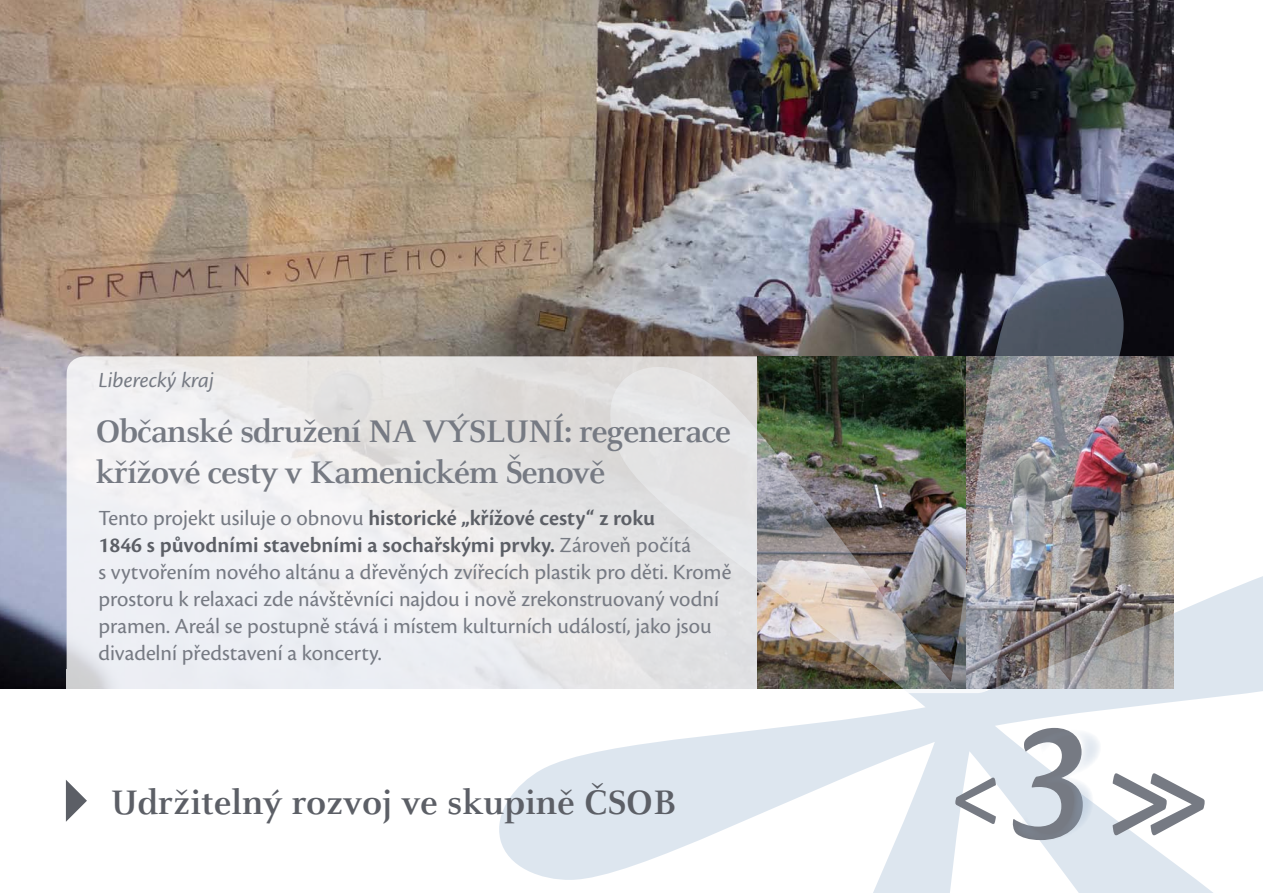
<style>
.page{position:relative;width:1263px;height:893px;background:#fff}
.page>*{position:absolute;margin:0;border:0;box-sizing:border-box;transform-origin:0 0}
.t1{font:italic 600 133.05px "Cronos Pro";color:#767a83}
.t2{font:700 37.5px "Celeste Num CE";color:#5c5f66}
.t3{font:700 34.5px/41.4px "Celeste Num CE";letter-spacing:-.025em;color:#767a83}
.t4{font:22.5px/27px "Cronos Pro";color:#767a83}
.t5{font:italic 22.5px "Cronos Pro";letter-spacing:-.005em;color:#767a83}
.s1{font-weight:600;color:#5c5f66}
.s2{font-size:99.75px}
.s3{font-family:"Celeste Num CE";font-weight:700;font-size:172.8px;color:#95adc9}
</style>
<div class="page">
<svg style="left:66px;top:780px;width:21px;height:42px"></svg>
<img style="left:0;top:0;width:1173px;height:689px">
<svg style="left:67px;top:356px;width:928px;height:337px;fill:#eeeff3"></svg>
<svg style="left:67px;top:669px;width:23px;height:24px"></svg>
<img style="left:498px;top:254px;width:765px;height:639px">
<p class="t5" style="left:98px;top:367px;width:117px">Liberecký kraj</p>
<h3 class="t3" style="left:96px;top:411px;width:637px">Občanské sdružení NA VÝSLUNÍ: regenerace křížové cesty v Kamenickém Šenově</h3>
<p class="t4" style="left:98px;top:505px;width:634px">Tento projekt usiluje o obnovu <span class="s1">historické „křížové cesty“ z roku<br>1846 s původními stavebními a sochařskými prvky.</span> Zároveň počítá<br>s vytvořením nového altánu a dřevěných zvířecích plastik pro děti. Kromě prostoru k relaxaci zde návštěvníci najdou i nově zrekonstruovaný vodní pramen. Areál se postupně stává i místem kulturních událostí, jako jsou divadelní představení a koncerty.</p>
<h2 class="t2" style="left:111px;top:782px;width:567px">Udržitelný rozvoj ve skupině ČSOB</h2>
<h1 class="t1" style="left:948px;top:717px;width:269px"><span class="s2">&lt;</span> <span class="s3">3</span>&gt;&gt;</h1>
</div>
